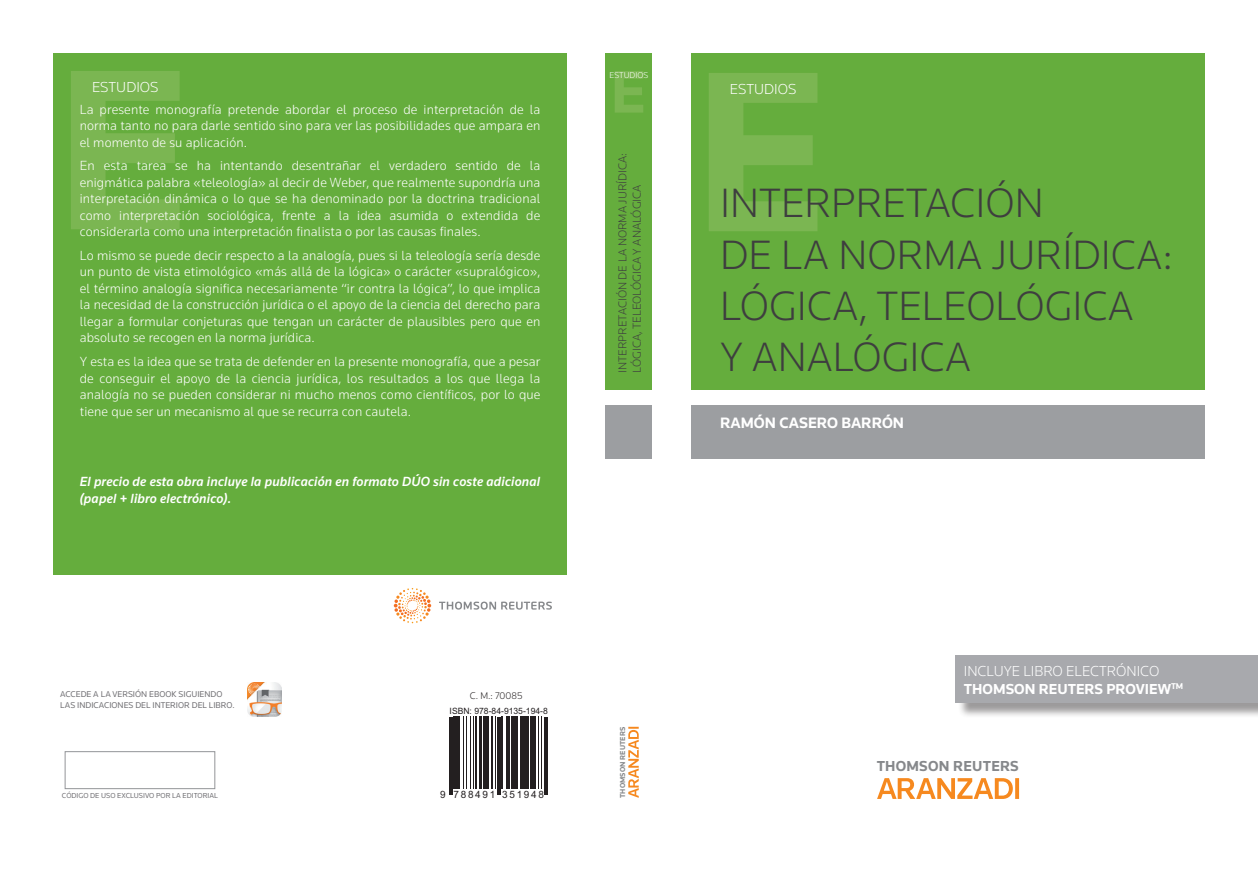
<style>
.page{position:relative;width:1258px;height:869px;background:#fff}
.page>*{position:absolute;margin:0;border:0;box-sizing:border-box;transform-origin:0 0}
.t1{font:300 42.5px/51px "Knowledge";color:#3e3e3f}
.t2{font:300 22.5px "Knowledge";color:#fff}
.t3{font:700 15.62px "Knowledge";color:#fff}
.t4{font:300 15px "Knowledge";color:#fff}
.t5{font:700 15px/17.5px "Knowledge";color:#fff}
.t6{font:700 15px "Knowledge";letter-spacing:.015em;color:#86888b}
.t7{font:300 13.75px/16.5px "Knowledge";letter-spacing:.01em;color:#fff;text-align:justify}
.t8{font:italic 500 13.75px/16.5px "Knowledge";letter-spacing:.01em;color:#fff}
.t9{font:300 11.88px "Knowledge";color:#3e3e3f}
.t10{font:10.12px "Arial";letter-spacing:.17em;color:#231f20}
.t11{font:300 10px "Knowledge";color:#231f20}
.t12{font:8.75px "Knowledge";color:#717074}
.t13{font:8.75px "Arial";color:#231f20}
.t14{font:300 8.75px "Knowledge";color:#fff}
.t15{font:7.5px "Knowledge";color:#717074}
.t16{font:700 7.5px "Knowledge";letter-spacing:.015em;color:#86888b}
.s1{font-weight:300}
</style>
<div class="page">
<div style="left:606px;top:53px;width:46px;height:337px;background:#65ad3d"></div>
<div style="left:691px;top:53px;width:514px;height:337px;background:#65ad3d"></div>
<div style="left:53px;top:53px;width:514px;height:521px;background:#65ad3d"></div>
<div style="left:691px;top:405px;width:514px;height:54px;background:#9c9ea1"></div>
<div style="left:606px;top:405px;width:46px;height:54px;background:#9c9ea1"></div>
<svg style="left:709px;top:73px;width:108px;height:158px"></svg>
<svg style="left:71px;top:71px;width:109px;height:158px"></svg>
<svg style="left:439px;top:601px;width:113px;height:8px"></svg>
<svg style="left:394px;top:588px;width:37px;height:35px"></svg>
<svg style="left:449px;top:716px;width:99px;height:79px"></svg>
<hr style="left:450px;top:716px;width:1px;height:78px;background:#231f20">
<hr style="left:452px;top:716px;width:1px;height:78px;background:#231f20">
<hr style="left:454px;top:716px;width:3px;height:73px;background:#231f20">
<hr style="left:458px;top:716px;width:2px;height:73px;background:#231f20">
<hr style="left:463px;top:716px;width:1px;height:73px;background:#231f20">
<hr style="left:466px;top:716px;width:1px;height:73px;background:#231f20">
<hr style="left:470px;top:716px;width:1px;height:73px;background:#231f20">
<hr style="left:473px;top:716px;width:1px;height:73px;background:#231f20">
<hr style="left:475px;top:716px;width:1px;height:73px;background:#231f20">
<hr style="left:480px;top:716px;width:2px;height:73px;background:#231f20">
<hr style="left:484px;top:716px;width:1px;height:73px;background:#231f20">
<hr style="left:486px;top:716px;width:3px;height:73px;background:#231f20">
<hr style="left:491px;top:716px;width:2px;height:73px;background:#231f20">
<hr style="left:495px;top:716px;width:1px;height:73px;background:#231f20">
<hr style="left:497px;top:716px;width:1px;height:78px;background:#231f20">
<hr style="left:499px;top:716px;width:1px;height:78px;background:#231f20">
<hr style="left:501px;top:716px;width:1px;height:73px;background:#231f20">
<hr style="left:506px;top:716px;width:2px;height:73px;background:#231f20">
<hr style="left:509px;top:716px;width:1px;height:73px;background:#231f20">
<hr style="left:512px;top:716px;width:3px;height:73px;background:#231f20">
<hr style="left:516px;top:716px;width:2px;height:73px;background:#231f20">
<hr style="left:520px;top:716px;width:2px;height:73px;background:#231f20">
<hr style="left:523px;top:716px;width:3px;height:73px;background:#231f20">
<hr style="left:527px;top:716px;width:1px;height:73px;background:#231f20">
<hr style="left:530px;top:716px;width:1px;height:73px;background:#231f20">
<hr style="left:532px;top:716px;width:3px;height:73px;background:#231f20">
<hr style="left:538px;top:716px;width:1px;height:73px;background:#231f20">
<hr style="left:541px;top:716px;width:1px;height:73px;background:#231f20">
<hr style="left:545px;top:716px;width:1px;height:78px;background:#231f20">
<hr style="left:547px;top:716px;width:1px;height:78px;background:#231f20">
<svg style="left:628px;top:726px;width:11px;height:71px"></svg>
<svg style="left:877px;top:778px;width:142px;height:20px"></svg>
<div style="left:957px;top:657px;width:301px;height:61px;background:#231f20;opacity:.45"></div>
<div style="left:956px;top:655px;width:302px;height:47px;background:#a8a9ad"></div>
<div style="left:65px;top:751px;width:150px;height:37px;background:#fff;border:1px solid #939598"></div>
<img style="left:248px;top:682px;width:33px;height:34px">
<svg style="left:615px;top:71px;width:28px;height:41px"></svg>
<p class="t14" style="left:610px;top:69px;width:40px">estudios</p>
<p class="t4" style="left:92px;top:77px;width:68px">estudios</p>
<p class="t4" style="left:730px;top:79px;width:68px">estudios</p>
<p class="t7" style="left:80px;top:100px;width:462px">La presente monografía pretende abordar el proceso de interpretación de la norma tanto no para darle sentido sino para ver las posibilidades que ampara en el momento de su aplicación.</p>
<p class="t7" style="left:80px;top:157px;width:462px">En esta tarea se ha intentando desentrañar el verdadero sentido de la enigmática palabra «teleología» al decir de Weber, que realmente supondría una interpretación dinámica o lo que se ha denominado por la doctrina tradicional como interpretación sociológica, frente a la idea asumida o extendida de considerarla como una interpretación finalista o por las causas finales.</p>
<p class="t7" style="left:80px;top:247px;width:462px">Lo mismo se puede decir respecto a la analogía, pues si la teleología sería desde un punto de vista etimológico «más allá de la lógica» o carácter «supralógico», el término analogía significa necesariamente “ir contra la lógica”, lo que implica la necesidad de la construcción jurídica o el apoyo de la ciencia del derecho para llegar a formular conjeturas que tengan un carácter de plausibles pero que en absoluto se recogen en la norma jurídica.</p>
<p class="t7" style="left:80px;top:353px;width:462px">Y esta es la idea que se trata de defender en la presente monografía, que a pesar de conseguir el apoyo de la ciencia jurídica, los resultados a los que llega la analogía no se pueden considerar ni mucho menos como científicos, por lo que tiene que ser un mecanismo al que se recurra con cautela.</p>
<p class="t8" style="left:80px;top:473px;width:462px">El precio de esta obra incluye la publicación en formato DÚO sin coste adicional (papel + libro electrónico).</p>
<p class="t9" style="left:615px;top:372px;width:221px;rotate:-90deg">I NTERPRETACIÓN DE LA NORMA JU RÍDICA:</p>
<p class="t9" style="left:629px;top:372px;width:190px;rotate:-90deg">LÓGI CA, TELEOLÓGI CA Y ANALÓGI CA</p>
<p class="t12" style="left:60px;top:688px;width:7px">ACCEDE</p>
<p class="t12" style="left:93px;top:688px;width:25px">ALA VERSIÓ</p>
<p class="t12" style="left:141px;top:688px;width:43px">N EBOOK SIGUIE</p>
<p class="t12" style="left:204px;top:688px;width:13px">NDO</p>
<p class="t12" style="left:60px;top:699px;width:6px">LAS</p>
<p class="t12" style="left:77px;top:699px;width:14px">INDICACIO</p>
<p class="t12" style="left:118px;top:699px;width:24px">NES DEL</p>
<p class="t12" style="left:152px;top:699px;width:15px">INTERIOR</p>
<p class="t12" style="left:192px;top:699px;width:6px">DEL</p>
<p class="t12" style="left:209px;top:699px;width:27px">LIBRO.</p>
<p class="t15" style="left:62px;top:790px;width:158px">CÓDIGO DE USO EXCLUSIVO POR LA EDITORIAL</p>
<p class="t11" style="left:470px;top:689px;width:54px">C. M.: 70085</p>
<p class="t13" style="left:450px;top:704px;width:100px">ISBN: 978-84-9135-194-8</p>
<p class="t10" style="left:440px;top:787px;width:105px">9 788491 351948</p>
<p class="t16" style="left:618px;top:797px;width:73px;rotate:-90deg">THOMSON REUTERS</p>
<h1 class="t1" style="left:720px;top:177px;width:454px">I NTERPRETACIÓN<br>DE LA NORMA JU RÍDICA:<br>LÓGI CA, TE LEO LÓGI CA</h1>
<h1 class="t1" style="left:720px;top:330px;width:252px">Y ANALÓGI CA</h1>
<p class="t3" style="left:720px;top:412px;width:186px">RAMÓN CASERO BARRÓN</p>
<h2 class="t2" style="left:886px;top:419px;width:26px">44</h2>
<p class="t4" style="left:964px;top:662px;width:154px">I NCLUYE libro electrón</p>
<p class="t5" style="left:964px;top:662px;width:221px;text-indent:173px"><span class="s1">ico<br></span>THOMSON REUTERS PROVIEW<sup>TM</sup></p>
<p class="t6" style="left:877px;top:756px;width:144px">THOMSON REUTERS</p>
</div>
